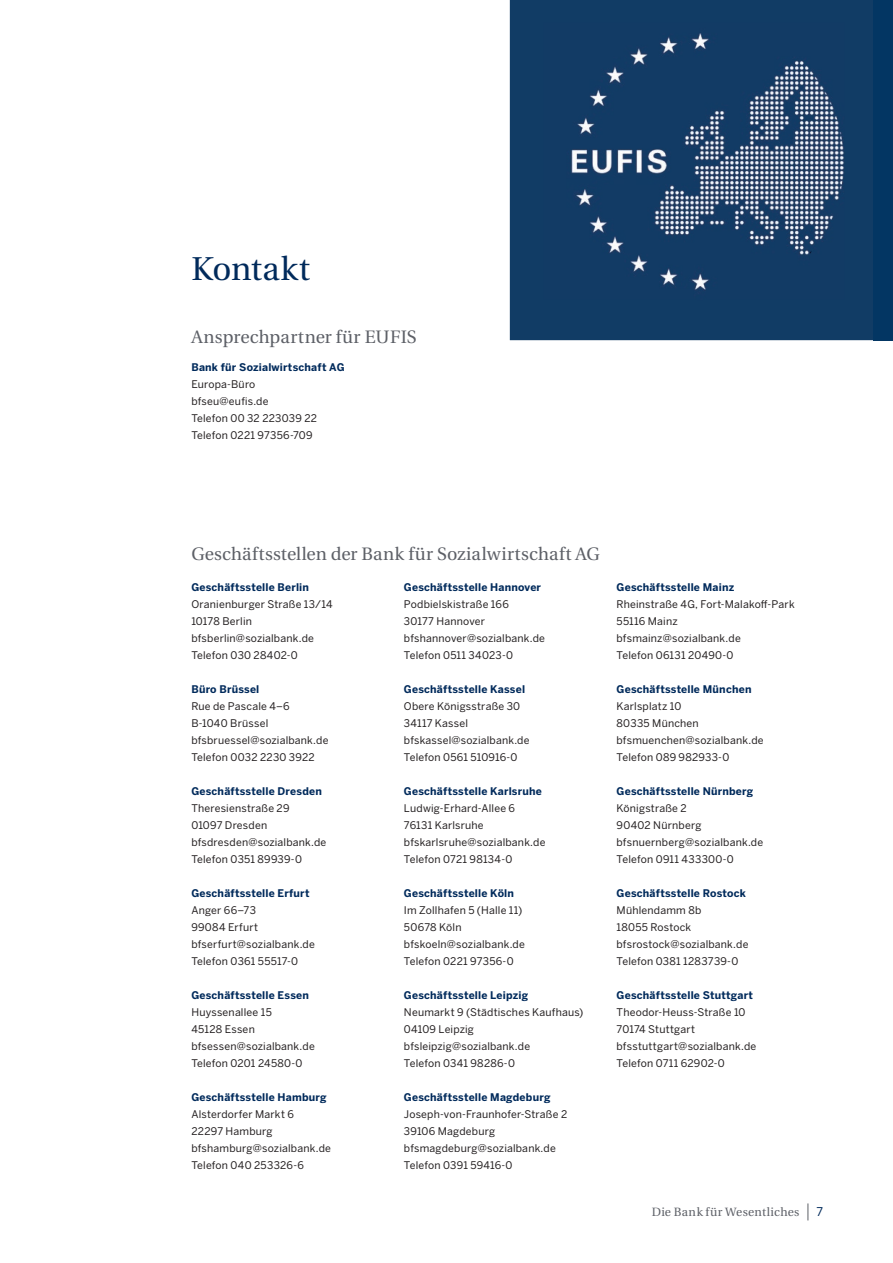
<style>
.page{position:relative;width:893px;height:1263px;background:#fff}
.page>*{position:absolute;margin:0;border:0;box-sizing:border-box;transform-origin:0 0}
.t1{font:33px "Utopia";color:#002a5b}
.t2{font:18px "Utopia";letter-spacing:.005em;color:#5d6067}
.t3{font:12px "Utopia";letter-spacing:.02em;color:#5d6067}
.t4{font:12px "Benton Sans";color:#002a5b}
.t5{font:10.5px/17px "Benton Sans";letter-spacing:.02em;color:#231f20}
.t6{font:700 10.5px "Benton Sans";letter-spacing:.02em;color:#002a5b}
</style>
<div class="page">
<img style="left:510px;top:0;width:364px;height:340px">
<div style="left:874px;top:0;width:19px;height:340px;background:#033663"></div>
<svg style="left:808px;top:1203px;width:1px;height:17px"></svg>
<h1 class="t1" style="left:191px;top:250px;width:120px">Kontakt</h1>
<h2 class="t2" style="left:191px;top:327px;width:227px">Ansprechpartner für EUFIS</h2>
<p class="t6" style="left:191px;top:361px;width:155px">Bank für Sozialwirtschaft AG</p>
<p class="t5" style="left:191px;top:375px;width:127px">Europa-Büro bfseu@eufis.de<br>Telefon 00 32 223039 22<br>Telefon 0221 97356-709</p>
<h2 class="t2" style="left:191px;top:543px;width:410px">Geschäftsstellen der Bank für Sozialwirtschaft AG</h2>
<p class="t6" style="left:191px;top:581px;width:119px">Geschäftsstelle Berlin</p>
<p class="t5" style="left:191px;top:595px;width:143px">Oranienburger Straße 13/14<br>10178 Berlin bfsberlin@sozialbank.de<br>Telefon 030 28402-0</p>
<p class="t6" style="left:191px;top:683px;width:70px">Büro Brüssel</p>
<p class="t5" style="left:191px;top:697px;width:139px">Rue de Pascale 4–6<br>B-1040 Brüssel bfsbruessel@sozialbank.de<br>Telefon 0032 2230 3922</p>
<p class="t6" style="left:191px;top:785px;width:132px">Geschäftsstelle Dresden</p>
<p class="t5" style="left:191px;top:799px;width:137px">Theresienstraße 29<br>01097 Dresden bfsdresden@sozialbank.de<br>Telefon 0351 89939-0</p>
<p class="t6" style="left:191px;top:887px;width:120px">Geschäftsstelle Erfurt</p>
<p class="t5" style="left:191px;top:902px;width:125px">Anger 66–73<br>99084 Erfurt bfserfurt@sozialbank.de<br>Telefon 0361 55517-0</p>
<p class="t6" style="left:191px;top:989px;width:119px">Geschäftsstelle Essen</p>
<p class="t5" style="left:191px;top:1004px;width:125px">Huyssenallee 15<br>45128 Essen bfsessen@sozialbank.de<br>Telefon 0201 24580-0</p>
<p class="t6" style="left:191px;top:1091px;width:137px">Geschäftsstelle Hamburg</p>
<p class="t5" style="left:191px;top:1106px;width:141px">Alsterdorfer Markt 6<br>22297 Hamburg bfshamburg@sozialbank.de<br>Telefon 040 253326-6</p>
<p class="t6" style="left:404px;top:581px;width:139px">Geschäftsstelle Hannover</p>
<p class="t5" style="left:404px;top:595px;width:143px">Podbielskistraße 166<br>30177 Hannover bfshannover@sozialbank.de<br>Telefon 0511 34023-0</p>
<p class="t6" style="left:404px;top:683px;width:123px">Geschäftsstelle Kassel</p>
<p class="t5" style="left:404px;top:698px;width:127px">Obere Königsstraße 30<br>34117 Kassel bfskassel@sozialbank.de<br>Telefon 0561 510916-0</p>
<p class="t6" style="left:404px;top:785px;width:139px">Geschäftsstelle Karlsruhe</p>
<p class="t5" style="left:404px;top:800px;width:143px">Ludwig-Erhard-Allee 6<br>76131 Karlsruhe bfskarlsruhe@sozialbank.de<br>Telefon 0721 98134-0</p>
<p class="t6" style="left:404px;top:887px;width:112px">Geschäftsstelle Köln</p>
<p class="t5" style="left:404px;top:902px;width:122px">Im Zollhafen 5 (Halle 11)<br>50678 Köln bfskoeln@sozialbank.de<br>Telefon 0221 97356-0</p>
<p class="t6" style="left:404px;top:989px;width:126px">Geschäftsstelle Leipzig</p>
<p class="t5" style="left:404px;top:1004px;width:181px">Neumarkt 9 (Städtisches Kaufhaus)<br>04109 Leipzig bfsleipzig@sozialbank.de<br>Telefon 0341 98286-0</p>
<p class="t6" style="left:404px;top:1091px;width:148px">Geschäftsstelle Magdeburg</p>
<p class="t5" style="left:404px;top:1106px;width:165px">Joseph-von-Fraunhofer-Straße 2<br>39106 Magdeburg bfsmagdeburg@sozialbank.de<br>Telefon 0391 59416-0</p>
<p class="t6" style="left:617px;top:581px;width:119px">Geschäftsstelle Mainz</p>
<p class="t5" style="left:617px;top:596px;width:180px">Rheinstraße 4G, Fort-Malakoff-Park<br>55116 Mainz bfsmainz@sozialbank.de<br>Telefon 06131 20490-0</p>
<p class="t6" style="left:617px;top:683px;width:136px">Geschäftsstelle München</p>
<p class="t5" style="left:617px;top:698px;width:149px">Karlsplatz 10<br>80335 München bfsmuenchen@sozialbank.de<br>Telefon 089 982933-0</p>
<p class="t6" style="left:617px;top:785px;width:138px">Geschäftsstelle Nürnberg</p>
<p class="t5" style="left:617px;top:800px;width:148px">Königstraße 2<br>90402 Nürnberg bfsnuernberg@sozialbank.de<br>Telefon 0911 433300-0</p>
<p class="t6" style="left:617px;top:887px;width:131px">Geschäftsstelle Rostock</p>
<p class="t5" style="left:617px;top:902px;width:133px">Mühlendamm 8b<br>18055 Rostock bfsrostock@sozialbank.de<br>Telefon 0381 1283739-0</p>
<p class="t6" style="left:617px;top:989px;width:138px">Geschäftsstelle Stuttgart</p>
<p class="t5" style="left:617px;top:1004px;width:141px">Theodor-Heuss-Straße 10<br>70174 Stuttgart bfsstuttgart@sozialbank.de<br>Telefon 0711 62902-0</p>
<p class="t3" style="left:652px;top:1205px;width:149px">Die Bank für Wesentliches</p>
<p class="t4" style="left:816px;top:1205px;width:8px">7</p>
</div>
